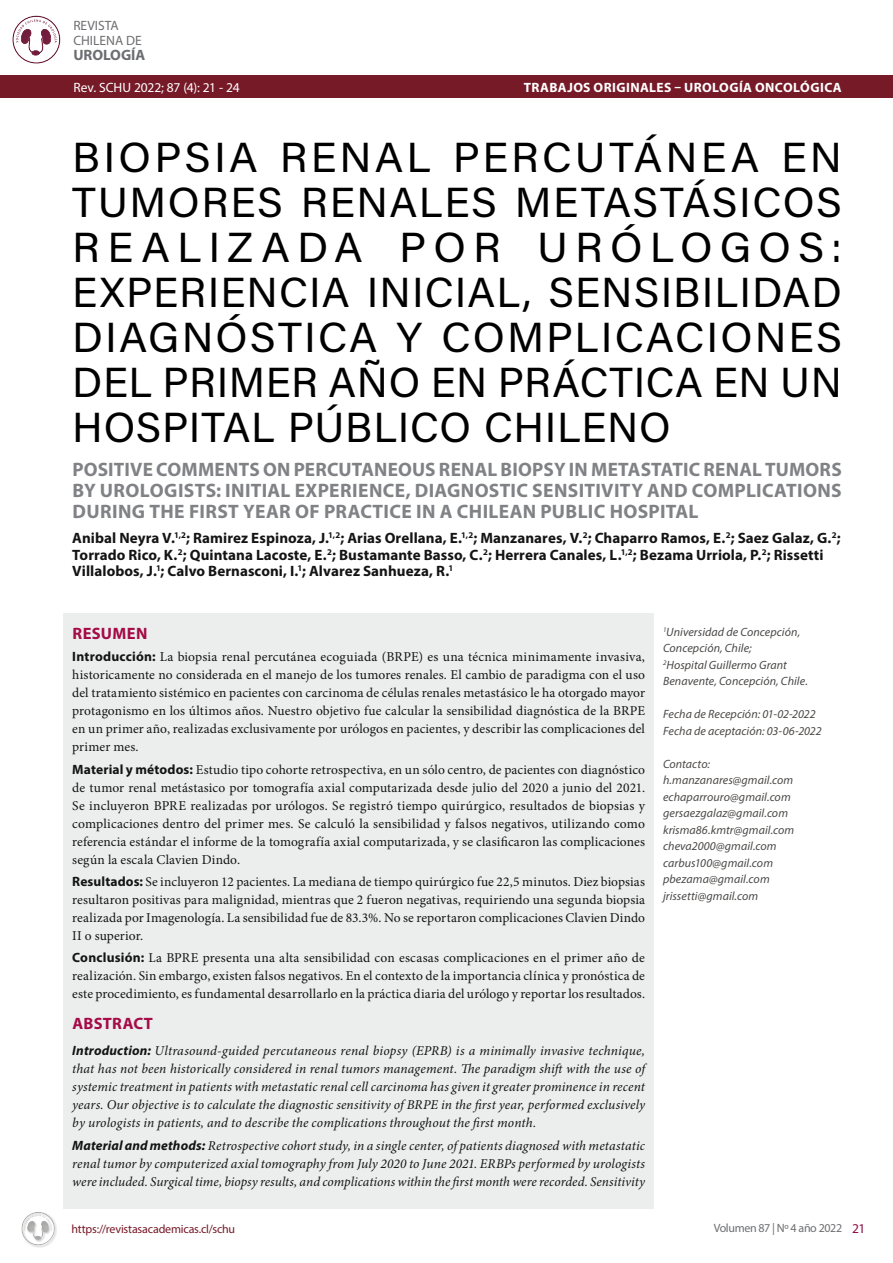
<style>
.page{position:relative;width:893px;height:1263px;background:#fff}
.page>*{position:absolute;margin:0;border:0;box-sizing:border-box;transform-origin:0 0}
.t1{font:42px/45px "Acumin Pro";letter-spacing:.015em;color:#000;text-align:justify}
.t2{font:700 19.5px/21px "Myriad Pro";letter-spacing:.02em;color:#808285;text-align:justify}
.t3{font:700 16.5px "Myriad Pro";letter-spacing:.02em;color:#a40b47}
.t4{font:700 15px/16.5px "Myriad Pro";letter-spacing:.005em;color:#141414}
.t5{font:700 15px "Myriad Pro";color:#6d6e71}
.t6{font:13.5px/18px "Minion Pro";letter-spacing:.005em;color:#141414;text-align:justify}
.t7{font:italic 13.5px/18px "Minion Pro";letter-spacing:.005em;color:#141414;text-align:justify}
.t8{font:700 13.5px "Myriad Pro";letter-spacing:.03em;color:#fff}
.t9{font:13.5px "Myriad Pro";letter-spacing:-.005em;color:#fff}
.t10{font:13.5px/15px "Myriad Pro";color:#6d6e71}
.t11{font:italic 12px/16.5px "Myriad Pro";letter-spacing:.005em;color:#4b4947}
.t12{font:12px "Myriad Pro";letter-spacing:-.015em;color:#761a28}
.t13{font:12px "Myriad Pro";letter-spacing:-.03em;color:#6d6e71}
.s1{font-family:"Myriad Pro";font-weight:700}
.s2{font-size:13.5px;color:#8d0f48}
</style>
<div class="page">
<div style="left:0;top:1193px;width:79px;height:61px;background:#000;opacity:.07"></div>
<svg style="left:24px;top:1214px;width:29px;height:25px"></svg>
<svg style="left:16px;top:19px;width:41px;height:36px"></svg>
<div style="left:0;top:75px;width:893px;height:23px;background:#761a28"></div>
<div style="left:63px;top:613px;width:591px;height:596px;background:#eceded"></div>
<p class="t10" style="left:73px;top:17px;width:70px">REVISTA<br>CHILENA DE</p>
<p class="t5" style="left:73px;top:45px;width:74px">UROLOGÍA</p>
<p class="t9" style="left:73px;top:79px;width:168px">Rev. SCHU 2022; 87 (4): 21 - 24</p>
<p class="t8" style="left:524px;top:78px;width:319px">TRABAJOS ORIGINALES – UROLOGÍA ONCOLÓGICA</p>
<h1 class="t1" style="left:72px;top:133px;width:771px">BIOPSIA RENAL PERCUTÁNEA EN TUMORES RENALES METASTÁSICOS REALIZADA POR URÓLOGOS:<br>EXPERIENCIA INICIAL, SENSIBILIDAD DIAGNÓSTICA Y COMPLICACIONES DEL PRIMER AÑO EN PRÁCTICA EN UN HOSPITAL PÚBLICO CHILENO</h1>
<h2 class="t2" style="left:72px;top:458px;width:771px">POSITIVE COMMENTS ON PERCUTANEOUS RENAL BIOPSY IN METASTATIC RENAL TUMORS BY UROLOGISTS: INITIAL EXPERIENCE, DIAGNOSTIC SENSITIVITY AND COMPLICATIONS DURING THE FIRST YEAR OF PRACTICE IN A CHILEAN PUBLIC HOSPITAL</h2>
<p class="t4" style="left:72px;top:529px;width:770px">Anibal Neyra V.<sup>1,2</sup>; Ramirez Espinoza, J.<sup>1,2</sup>; Arias Orellana, E.<sup>1,2</sup>; Manzanares, V.<sup>2</sup>; Chaparro Ramos, E.<sup>2</sup>; Saez Galaz, G.<sup>2</sup>;<br>Torrado Rico, K.<sup>2</sup>; Quintana Lacoste, E.<sup>2</sup>; Bustamante Basso, C.<sup>2</sup>; Herrera Canales, L.<sup>1,2</sup>; Bezama Urriola, P.<sup>2</sup>; Rissetti<br>Villalobos, J.<sup>1</sup>; Calvo Bernasconi, I.<sup>1</sup>; Alvarez Sanhueza, R.<sup>1</sup></p>
<p class="t3" style="left:72px;top:623px;width:77px">RESUMEN</p>
<p class="t6" style="left:72px;top:648px;width:574px"><span class="s1">Introducción:</span> La biopsia renal percutánea ecoguiada (BRPE) es una técnica minimamente invasiva, historicamente no considerada en el manejo de los tumores renales. El cambio de paradigma con el uso del tratamiento sistémico en pacientes con carcinoma de células renales metastásico le ha otorgado mayor protagonismo en los últimos años. Nuestro objetivo fue calcular la sensibilidad diagnóstica de la BRPE en un primer año, realizadas exclusivamente por urólogos en pacientes, y describir las complicaciones del primer mes.</p>
<p class="t6" style="left:72px;top:760px;width:574px"><span class="s1">Material y métodos:</span> Estudio tipo cohorte retrospectiva, en un sólo centro, de pacientes con diagnóstico de tumor renal metástasico por tomografía axial computarizada desde julio del 2020 a junio del 2021.<br>Se incluyeron BPRE realizadas por urólogos. Se registró tiempo quirúrgico, resultados de biopsias y complicaciones dentro del primer mes. Se calculó la sensibilidad y falsos negativos, utilizando como referencia estándar el informe de la tomografía axial computarizada, y se clasificaron las complicaciones según la escala Clavien Dindo.</p>
<p class="t6" style="left:72px;top:872px;width:574px"><span class="s1">Resultados:</span> Se incluyeron 12 pacientes. La mediana de tiempo quirúrgico fue 22,5 minutos. Diez biopsias resultaron positivas para malignidad, mientras que 2 fueron negativas, requiriendo una segunda biopsia realizada por Imagenología. La sensibilidad fue de 83.3%. No se reportaron complicaciones Clavien Dindo II o superior.</p>
<p class="t6" style="left:72px;top:949px;width:574px"><span class="s1">Conclusión:</span> La BPRE presenta una alta sensibilidad con escasas complicaciones en el primer año de realización. Sin embargo, existen falsos negativos. En el contexto de la importancia clínica y pronóstica de este procedimiento, es fundamental desarrollarlo en la práctica diaria del urólogo y reportar los resultados.</p>
<p class="t3" style="left:72px;top:1012px;width:82px">ABSTRACT</p>
<p class="t7" style="left:72px;top:1042px;width:574px"><span class="s1">Introduction:</span> Ultrasound-guided percutaneous renal biopsy (EPRB) is a minimally invasive technique, that has not been historically considered in renal tumors management. The paradigm shift with the use of systemic treatment in patients with metastatic renal cell carcinoma has given it greater prominence in recent years. Our objective is to calculate the diagnostic sensitivity of BRPE in the first year, performed exclusively by urologists in patients, and to describe the complications throughout the first month.</p>
<p class="t7" style="left:72px;top:1136px;width:574px"><span class="s1">Material and methods:</span> Retrospective cohort study, in a single center, of patients diagnosed with metastatic renal tumor by computerized axial tomography from July 2020 to June 2021. ERBPs performed by urologists were included. Surgical time, biopsy results, and complications within the first month were recorded. Sensitivity</p>
<p class="t11" style="left:663px;top:623px;width:146px"><sup>1</sup>Universidad de Concepción,<br>Concepción, Chile;<br><sup>2</sup>Hospital Guillermo Grant<br>Benavente, Concepción, Chile.</p>
<p class="t11" style="left:663px;top:706px;width:160px">Fecha de Recepción: 01-02-2022<br>Fecha de aceptación: 03-06-2022</p>
<p class="t11" style="left:663px;top:755px;width:133px">Contacto: h.manzanares@gmail.com echaparrouro@gmail.com gersaezgalaz@gmail.com krisma86.kmtr@gmail.com cheva2000@gmail.com carbus100@gmail.com pbezama@gmail.com jrissetti@gmail.com</p>
<p class="t12" style="left:71px;top:1221px;width:165px">https://revistasacademicas.cl/schu</p>
<p class="t13" style="left:714px;top:1220px;width:153px">Volumen 87 | Nº 4 año 2022 <span class="s2">21</span></p>
</div>
